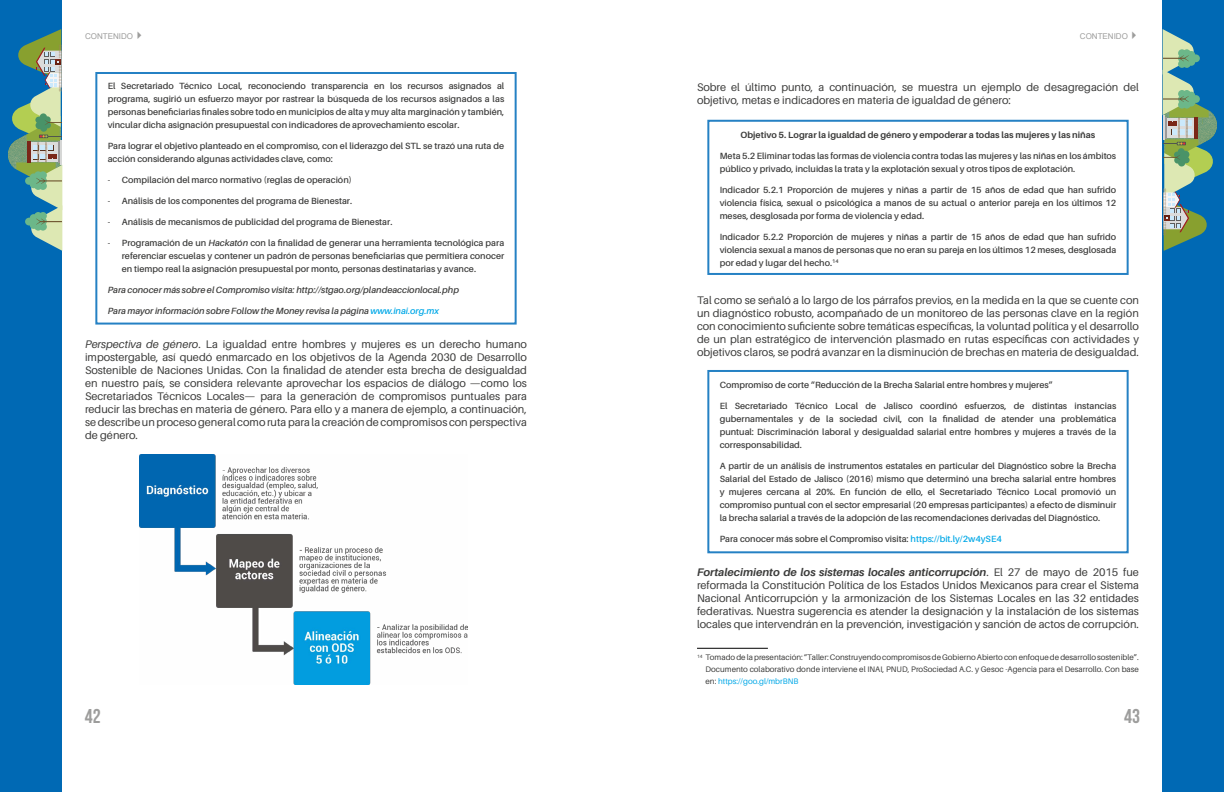
<style>
.page{position:relative;width:1224px;height:792px;background:#fff}
.page>*{position:absolute;margin:0;border:0;box-sizing:border-box;transform-origin:0 0}
.t1{font:700 20px "Bebas Neue";color:#9d9d9c}
.t2{font:11px/13px "Aileron";color:#3c3c3b;text-align:justify}
.t3{font:600 9px/13px "Aileron";color:#3c3c3b;text-align:justify}
.t4{font:italic 600 9px "Aileron";color:#3c3c3b}
.t5{font:700 9px "Aileron";color:#3c3c3b}
.t6{font:8px/12px "Aileron";color:#3c3c3b;text-align:justify}
.t7{font:8px "Arial";color:#9d9d9c}
.s1{font-style:italic}
.s2{color:#00a8e7}
.s3{font-weight:700;font-style:italic}
</style>
<div class="page">
<div style="left:0;top:0;width:62px;height:792px;background:#0069b4"></div>
<svg style="left:8px;top:29px;width:54px;height:222px"></svg>
<div style="left:1162px;top:0;width:62px;height:792px;background:#0069b4"></div>
<svg style="left:1163px;top:29px;width:54px;height:222px"></svg>
<div style="left:95px;top:72px;width:422px;height:253px;border:2px solid #2581c4"></div>
<hr style="left:697px;top:648px;width:71px;height:1px;background:#000">
<div style="left:707px;top:370px;width:422px;height:183px;border:2px solid #2581c4"></div>
<div style="left:707px;top:120px;width:422px;height:155px;border:2px solid #2581c4"></div>
<img style="left:140px;top:455px;width:327px;height:229px">
<p class="t7" style="left:85px;top:31px;width:61px">CONTENIDO✔</p>
<p class="t7" style="left:1080px;top:31px;width:61px">CONTENIDO✔</p>
<p class="t3" style="left:108px;top:80px;width:398px">El Secretariado Técnico Local, reconociendo transparencia en los recursos asignados al programa, sugirió un esfuerzo mayor por rastrear la búsqueda de los recursos asignados a las personas beneficiarias finales sobre todo en municipios de alta y muy alta marginación y también, vincular dicha asignación presupuestal con indicadores de aprovechamiento escolar.</p>
<p class="t3" style="left:108px;top:140px;width:398px">Para lograr el objetivo planteado en el compromiso, con el liderazgo del STL se trazó una ruta de acción considerando algunas actividades clave, como:</p>
<p class="t3" style="left:108px;top:174px;width:246px">- Compilación del marco normativo (reglas de operación)</p>
<p class="t3" style="left:108px;top:195px;width:246px">- Análisis de los componentes del programa de Bienestar.</p>
<p class="t3" style="left:108px;top:216px;width:286px">- Análisis de mecanismos de publicidad del programa de Bienestar.</p>
<p class="t3" style="left:122px;top:237px;width:384px;text-indent:-14px">- Programación de un <span class="s1">Hackatón</span> con la finalidad de generar una herramienta tecnológica para referenciar escuelas y contener un padrón de personas beneficiarias que permitiera conocer en tiempo real la asignación presupuestal por monto, personas destinatarias y avance.</p>
<p class="t4" style="left:108px;top:285px;width:353px">Para conocer más sobre el Compromiso visita: http://stgao.org/plandeaccionlocal.php</p>
<p class="t4" style="left:108px;top:306px;width:333px">Para mayor información sobre Follow the Money revisa la página <span class="s2">www.inai.org.mx</span></p>
<p class="t2" style="left:85px;top:338px;width:443px"><span class="s1">Perspectiva de género</span>. La igualdad entre hombres y mujeres es un derecho humano impostergable, así quedó enmarcado en los objetivos de la Agenda 2030 de Desarrollo Sostenible de Naciones Unidas. Con la finalidad de atender esta brecha de desigualdad en nuestro país, se considera relevante aprovechar los espacios de diálogo —como los Secretariados Técnicos Locales— para la generación de compromisos puntuales para reducir las brechas en materia de género. Para ello y a manera de ejemplo, a continuación, se describe un proceso general como ruta para la creación de compromisos con perspectiva de género.</p>
<p class="t2" style="left:697px;top:80px;width:443px">Sobre el último punto, a continuación, se muestra un ejemplo de desagregación del objetivo, metas e indicadores en materia de igualdad de género:</p>
<p class="t5" style="left:741px;top:130px;width:356px">Objetivo 5. Lograr la igualdad de género y empoderar a todas las mujeres y las niñas</p>
<p class="t3" style="left:720px;top:149px;width:398px">Meta 5.2 Eliminar todas las formas de violencia contra todas las mujeres y las niñas en los ámbitos público y privado, incluidas la trata y la explotación sexual y otros tipos de explotación.</p>
<p class="t3" style="left:720px;top:183px;width:398px">Indicador 5.2.1 Proporción de mujeres y niñas a partir de 15 años de edad que han sufrido violencia física, sexual o psicológica a manos de su actual o anterior pareja en los últimos 12 meses, desglosada por forma de violencia y edad.</p>
<p class="t3" style="left:720px;top:230px;width:398px">Indicador 5.2.2 Proporción de mujeres y niñas a partir de 15 años de edad que han sufrido violencia sexual a manos de personas que no eran su pareja en los últimos 12 meses, desglosada por edad y lugar del hecho.<sup>14</sup></p>
<p class="t2" style="left:697px;top:294px;width:443px">Tal como se señaló a lo largo de los párrafos previos, en la medida en la que se cuente con un diagnóstico robusto, acompañado de un monitoreo de las personas clave en la región con conocimiento suficiente sobre temáticas específicas, la voluntad política y el desarrollo de un plan estratégico de intervención plasmado en rutas específicas con actividades y objetivos claros, se podrá avanzar en la disminución de brechas en materia de desigualdad.</p>
<p class="t3" style="left:720px;top:378px;width:335px">Compromiso de corte “Reducción de la Brecha Salarial entre hombres y mujeres”</p>
<p class="t3" style="left:720px;top:399px;width:398px">El Secretariado Técnico Local de Jalisco coordinó esfuerzos, de distintas instancias gubernamentales y de la sociedad civil, con la finalidad de atender una problemática puntual: Discriminación laboral y desigualdad salarial entre hombres y mujeres a través de la corresponsabilidad.</p>
<p class="t3" style="left:720px;top:459px;width:398px">A partir de un análisis de instrumentos estatales en particular del Diagnóstico sobre la Brecha Salarial del Estado de Jalisco (2016) mismo que determinó una brecha salarial entre hombres y mujeres cercana al 20%. En función de ello, el Secretariado Técnico Local promovió un compromiso puntual con el sector empresarial (20 empresas participantes) a efecto de disminuir la brecha salarial a través de la adopción de las recomendaciones derivadas del Diagnóstico.</p>
<p class="t3" style="left:720px;top:532px;width:284px">Para conocer más sobre el Compromiso visita: <span class="s2">https://bit.ly/2w4ySE4</span></p>
<p class="t2" style="left:697px;top:566px;width:443px"><span class="s3">Fortalecimiento de los sistemas locales anticorrupción</span>. El 27 de mayo de 2015 fue reformada la Constitución Política de los Estados Unidos Mexicanos para crear el Sistema Nacional Anticorrupción y la armonización de los Sistemas Locales en las 32 entidades federativas. Nuestra sugerencia es atender la designación y la instalación de los sistemas locales que intervendrán en la prevención, investigación y sanción de actos de corrupción.</p>
<p class="t6" style="left:706px;top:652px;width:435px;text-indent:-9px"><sup>14</sup> Tomado de la presentación: “Taller: Construyendo compromisos de Gobierno Abierto con enfoque de desarrollo sostenible”.<br>Documento colaborativo donde interviene el INAI, PNUD, ProSociedad A.C. y Gesoc -Agencia para el Desarrollo. Con base en: <span class="s2">https://goo.gl/mbrBNB</span></p>
<h1 class="t1" style="left:85px;top:705px;width:17px">42</h1>
<h1 class="t1" style="left:1124px;top:705px;width:17px">43</h1>
</div>
